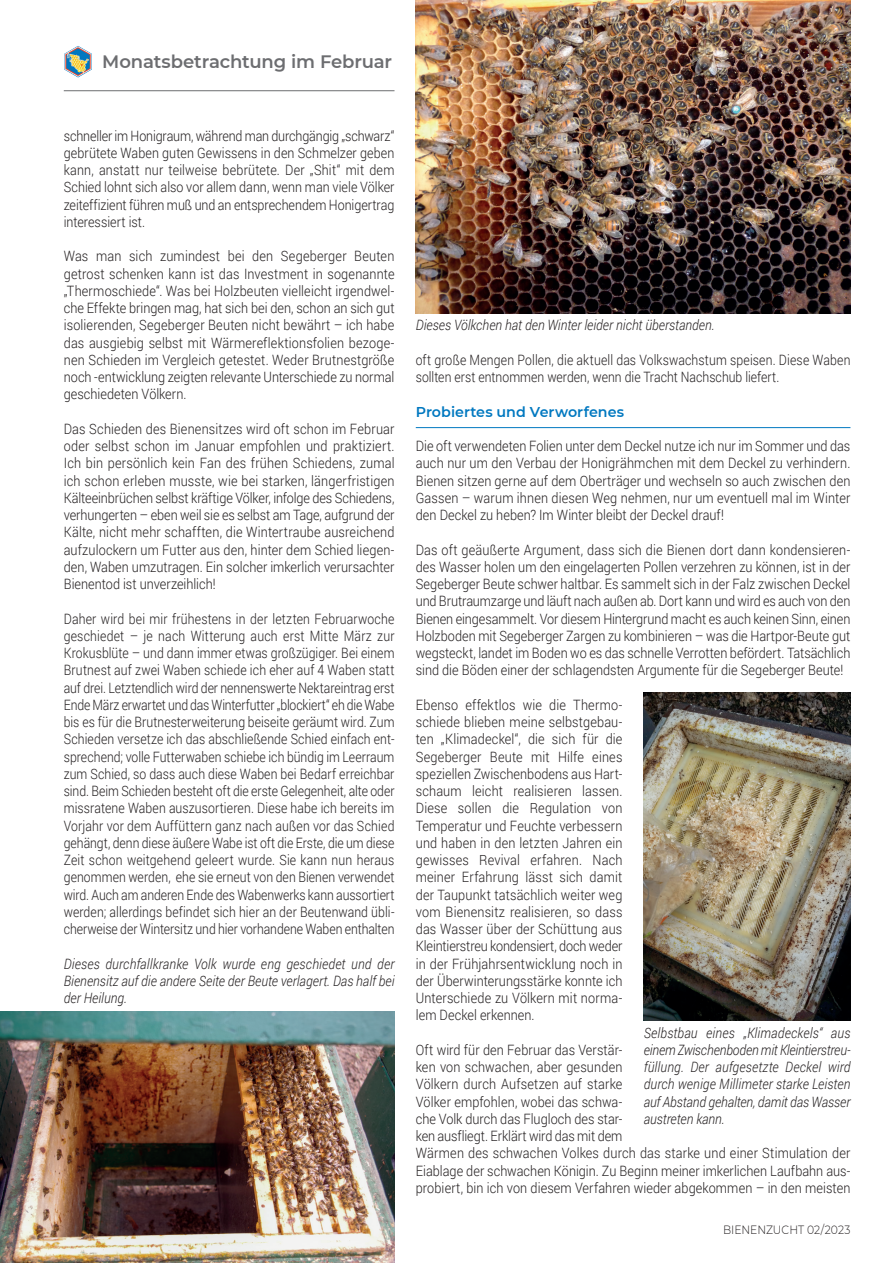
<style>
.page{position:relative;width:893px;height:1263px;background:#fff}
.page>*{position:absolute;margin:0;border:0;box-sizing:border-box;transform-origin:0 0}
.t1{font:600 18px "Montserrat";letter-spacing:-.01em;color:#6c6d70}
.t2{font:300 14.25px/17.2px "Roboto";letter-spacing:.005em;color:#231f20;text-align:justify;scale:.89 1}
.t3{font:300 14.25px/17.2px "Roboto";letter-spacing:.005em;color:#231f20;text-align:justify;scale:.86 1}
.t4{font:italic 300 14.25px/17.2px "Roboto";color:#231f20;text-align:justify;scale:.89 1}
.t5{font:300 14.25px/17.2px "Roboto";letter-spacing:.005em;color:#231f20;text-align:justify;scale:.88 1}
.t6{font:600 14.25px "Montserrat";letter-spacing:.005em;color:#0078c0}
.t7{font:300 12px "Montserrat";color:#231f20;scale:.9 1}
</style>
<div class="page">
<hr style="left:64px;top:90px;width:330px;height:1px;background:#6c6d70">
<img style="left:64px;top:46px;width:28px;height:32px">
<hr style="left:416px;top:427px;width:434px;height:1px;background:#0078c0">
<img style="left:416px;top:0;width:434px;height:313px">
<img style="left:0;top:1011px;width:394px;height:252px">
<img style="left:644px;top:693px;width:206px;height:327px">
<p class="t1" style="left:102px;top:49px;width:291px">Monatsbetrachtung im Februar</p>
<p class="t5" style="left:64px;top:126px;width:377px">schneller im Honigraum, während man durchgängig „schwarz“ gebrütete Waben guten Gewissens in den Schmelzer geben kann, anstatt nur teilweise bebrütete. Der „Shit“ mit dem Schied lohnt sich also vor allem dann, wenn man viele Völker zeiteffizient führen muß und an entsprechendem Honigertrag interessiert ist.</p>
<p class="t2" style="left:64px;top:247px;width:373px">Was man sich zumindest bei den Segeberger Beuten getrost schenken kann ist das Investment in sogenannte „Thermoschiede“. Was bei Holzbeuten vielleicht irgendwel&shy;che Effekte bringen mag, hat sich bei den, schon an sich gut isolierenden, Segeberger Beuten nicht bewährt – ich habe das ausgiebig selbst mit Wärmereflektionsfolien bezoge&shy;nen Schieden im Vergleich getestet. Weder Brutnestgröße noch -entwicklung zeigten relevante Unterschiede zu normal geschiedeten Völkern.</p>
<p class="t2" style="left:64px;top:420px;width:373px">Das Schieden des Bienensitzes wird oft schon im Februar oder selbst schon im Januar empfohlen und praktiziert.<br>Ich bin persönlich kein Fan des frühen Schiedens, zumal ich schon erleben musste, wie bei starken, längerfristigen Kälteeinbrüchen selbst kräftige Völker, infolge des Schiedens, verhungerten – eben weil sie es selbst am Tage, aufgrund der Kälte, nicht mehr schafften, die Wintertraube ausreichend aufzulockern um Futter aus den, hinter dem Schied liegen&shy;den, Waben umzutragen. Ein solcher imkerlich verursachter Bienentod ist unverzeihlich!</p>
<p class="t3" style="left:64px;top:609px;width:386px">Daher wird bei mir frühestens in der letzten Februarwoche geschiedet – je nach Witterung auch erst Mitte März zur Krokusblüte – und dann immer etwas großzügiger. Bei einem Brutnest auf zwei Waben schiede ich eher auf 4 Waben statt auf drei. Letztendlich wird der nennenswerte Nektareintrag erst Ende März erwartet und das Winterfutter „blockiert“ eh die Wabe bis es für die Brutnesterweiterung beiseite geräumt wird. Zum Schieden versetze ich das abschließende Schied einfach ent&shy;sprechend; volle Futterwaben schiebe ich bündig im Leerraum zum Schied, so dass auch diese Waben bei Bedarf erreichbar sind. Beim Schieden besteht oft die erste Gelegenheit, alte oder missratene Waben auszusortieren. Diese habe ich bereits im Vorjahr vor dem Auffüttern ganz nach außen vor das Schied gehängt, denn diese äußere Wabe ist oft die Erste, die um diese Zeit schon weitgehend geleert wurde. Sie kann nun heraus genommen werden, ehe sie erneut von den Bienen verwendet wird. Auch am anderen Ende des Wabenwerks kann aussortiert werden; allerdings befindet sich hier an der Beutenwand übli&shy;cherweise der Wintersitz und hier vorhandene Waben enthalten</p>
<p class="t4" style="left:64px;top:954px;width:373px">Dieses durchfallkranke Volk wurde eng geschiedet und der Bienensitz auf die andere Seite der Beute verlagert. Das half bei der Heilung.</p>
<p class="t4" style="left:416px;top:316px;width:337px">Dieses Völkchen hat den Winter leider nicht überstanden.</p>
<p class="t3" style="left:416px;top:351px;width:507px">oft große Mengen Pollen, die aktuell das Volkswachstum speisen. Diese Waben sollten erst entnommen werden, wenn die Tracht Nachschub liefert.</p>
<p class="t6" style="left:416px;top:401px;width:210px">Probiertes und Verworfenes</p>
<p class="t2" style="left:416px;top:437px;width:490px">Die oft verwendeten Folien unter dem Deckel nutze ich nur im Sommer und das auch nur um den Verbau der Honigrähmchen mit dem Deckel zu verhindern.<br>Bienen sitzen gerne auf dem Oberträger und wechseln so auch zwischen den Gassen – warum ihnen diesen Weg nehmen, nur um eventuell mal im Winter den Deckel zu heben? Im Winter bleibt der Deckel drauf!</p>
<p class="t2" style="left:416px;top:540px;width:490px">Das oft geäußerte Argument, dass sich die Bienen dort dann kondensieren&shy;des Wasser holen um den eingelagerten Pollen verzehren zu können, ist in der Segeberger Beute schwer haltbar. Es sammelt sich in der Falz zwischen Deckel und Brutraumzarge und läuft nach außen ab. Dort kann und wird es auch von den Bienen eingesammelt. Vor diesem Hintergrund macht es auch keinen Sinn, einen Holzboden mit Segeberger Zargen zu kombinieren – was die Hartpor-Beute gut wegsteckt, landet im Boden wo es das schnelle Verrotten befördert. Tatsächlich sind die Böden einer der schlagendsten Argumente für die Segeberger Beute!</p>
<p class="t2" style="left:416px;top:696px;width:234px">Ebenso effektlos wie die Thermo&shy;schiede blieben meine selbstgebau&shy;ten „Klimadeckel“, die sich für die Segeberger Beute mit Hilfe eines speziellen Zwischenbodens aus Hart&shy;schaum leicht realisieren lassen.<br>Diese sollen die Regulation von Temperatur und Feuchte verbessern und haben in den letzten Jahren ein gewisses Revival erfahren. Nach meiner Erfahrung lässt sich damit der Taupunkt tatsächlich weiter weg vom Bienensitz realisieren, so dass das Wasser über der Schüttung aus Kleintierstreu kondensiert, doch weder in der Frühjahrsentwicklung noch in der Überwinterungsstärke konnte ich Unterschiede zu Völkern mit norma&shy;lem Deckel erkennen.</p>
<p class="t2" style="left:416px;top:1041px;width:490px;text-align:left">Oft wird für den Februar das Verstär-<br>ken von schwachen, aber gesunden<br>Völkern durch Aufsetzen auf starke<br>Völker empfohlen, wobei das schwa-<br>che Volk durch das Flugloch des star-<br>ken ausfliegt. Erklärt wird das mit dem<br>Wärmen des schwachen Volkes durch das starke und einer Stimulation der Eiablage der schwachen Königin. Zu Beginn meiner imkerlichen Laufbahn aus&shy;probiert, bin ich von diesem Verfahren wieder abgekommen – in den meisten</p>
<p class="t4" style="left:644px;top:1023px;width:234px">Selbstbau eines „Klimadeckels“ aus einem Zwischenboden mit Kleintierstreu&shy;füllung. Der aufgesetzte Deckel wird durch wenige Millimeter starke Leisten auf Abstand gehalten, damit das Wasser austreten kann.</p>
<p class="t7" style="left:723px;top:1221px;width:143px">BIENENZUCHT 02/2023</p>
</div>
